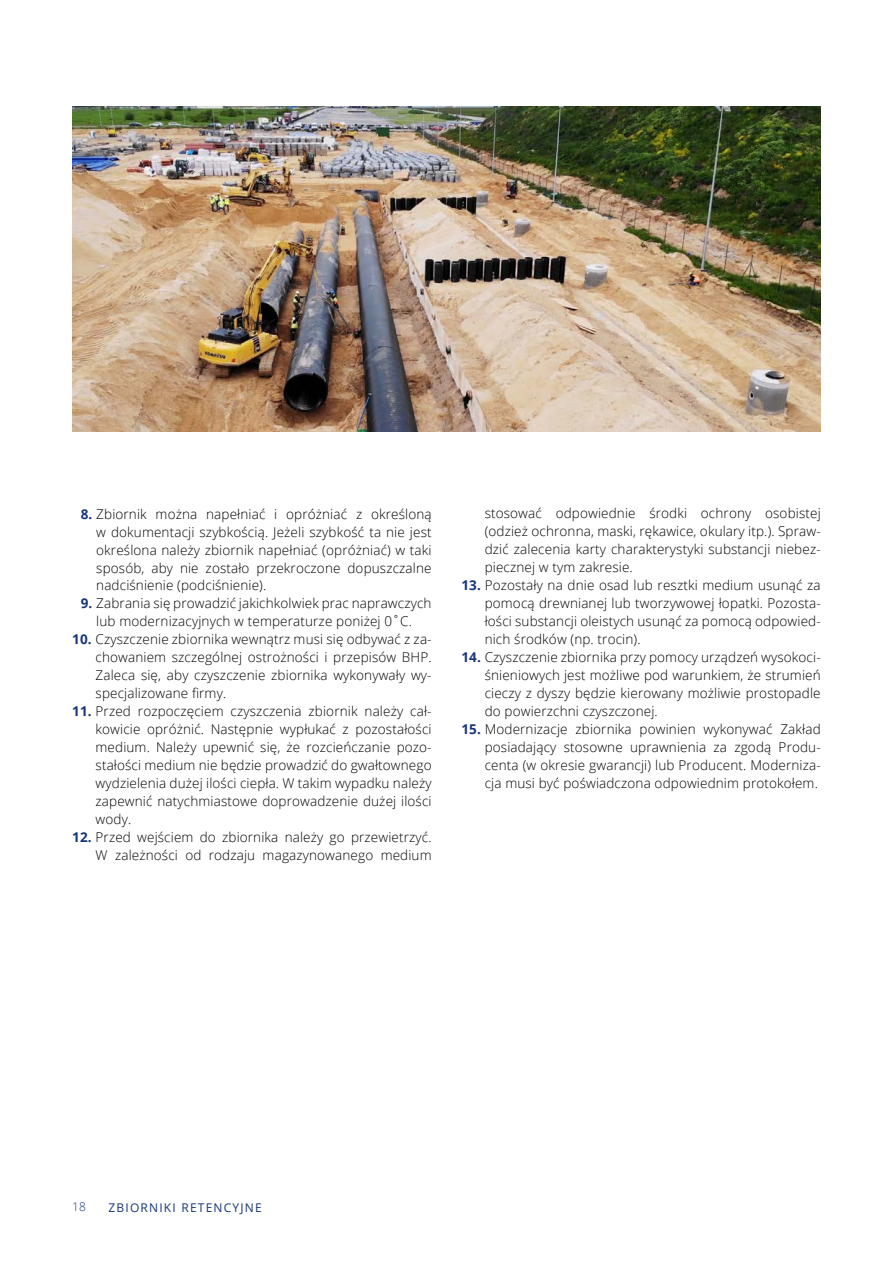
<style>
.page{position:relative;width:893px;height:1263px;background:#fff}
.page>*{position:absolute;margin:0;border:0;box-sizing:border-box;transform-origin:0 0}
.t1{font:300 13.5px/18px "Open Sans";letter-spacing:.01em;color:#000;text-align:justify}
.t2{font:12px "Open Sans";letter-spacing:.1em;color:#15357b}
.t3{font:300 12px "Open Sans";color:#15357b}
.s1{font-weight:700;color:#15357b}
</style>
<div class="page">
<img style="left:72px;top:106px;width:749px;height:326px">
<p class="t1" style="left:96px;top:504px;width:337px;text-indent:-15px"><span class="s1">8.</span> Zbiornik można napełniać i opróżniać z określoną w dokumentacji szybkością. Jeżeli szybkość ta nie jest określona należy zbiornik napełniać (opróżniać) w taki sposób, aby nie zostało przekroczone dopuszczalne nadciśnienie (podciśnienie).</p>
<p class="t1" style="left:81px;top:594px;width:352px;text-align:center"><span class="s1">9.</span> Zabrania się prowadzić jakichkolwiek prac naprawczych lub modernizacyjnych w temperaturze poniżej 0˚C.</p>
<p class="t1" style="left:96px;top:630px;width:338px;text-indent:-23px"><span class="s1">10.</span> Czyszczenie zbiornika wewnątrz musi się odbywać z za&shy;chowaniem szczególnej ostrożności i przepisów BHP.<br>Zaleca się, aby czyszczenie zbiornika wykonywały wy&shy;specjalizowane firmy.</p>
<p class="t1" style="left:96px;top:702px;width:338px;text-indent:-23px"><span class="s1">11.</span> Przed rozpoczęciem czyszczenia zbiornik należy cał&shy;kowicie opróżnić. Następnie wypłukać z pozostałości medium. Należy upewnić się, że rozcieńczanie pozo&shy;stałości medium nie będzie prowadzić do gwałtownego wydzielenia dużej ilości ciepła. W takim wypadku należy zapewnić natychmiastowe doprowadzenie dużej ilości wody.</p>
<p class="t1" style="left:72px;top:828px;width:361px;text-align:right"><span class="s1">12.</span> Przed wejściem do zbiornika należy go przewietrzyć.<br>W zależności od rodzaju magazynowanego medium</p>
<p class="t1" style="left:485px;top:504px;width:338px">stosować odpowiednie środki ochrony osobistej (odzież ochronna, maski, rękawice, okulary itp.). Spraw&shy;dzić zalecenia karty charakterystyki substancji niebez&shy;piecznej w tym zakresie.</p>
<p class="t1" style="left:485px;top:576px;width:338px;text-indent:-23px"><span class="s1">13.</span> Pozostały na dnie osad lub resztki medium usunąć za pomocą drewnianej lub tworzywowej łopatki. Pozosta&shy;łości substancji oleistych usunąć za pomocą odpowied&shy;nich środków (np. trocin).</p>
<p class="t1" style="left:485px;top:648px;width:338px;text-indent:-23px"><span class="s1">14.</span> Czyszczenie zbiornika przy pomocy urządzeń wysokoci&shy;śnieniowych jest możliwe pod warunkiem, że strumień cieczy z dyszy będzie kierowany możliwie prostopadle do powierzchni czyszczonej.</p>
<p class="t1" style="left:485px;top:720px;width:338px;text-indent:-23px"><span class="s1">15.</span> Modernizacje zbiornika powinien wykonywać Zakład posiadający stosowne uprawnienia za zgodą Produ&shy;centa (w okresie gwarancji) lub Producent. Moderniza&shy;cja musi być poświadczona odpowiednim protokołem.</p>
<p class="t3" style="left:72px;top:1199px;width:15px">18</p>
<p class="t2" style="left:108px;top:1199px;width:155px">ZBIORNIKI RETENCYJNE</p>
</div>
